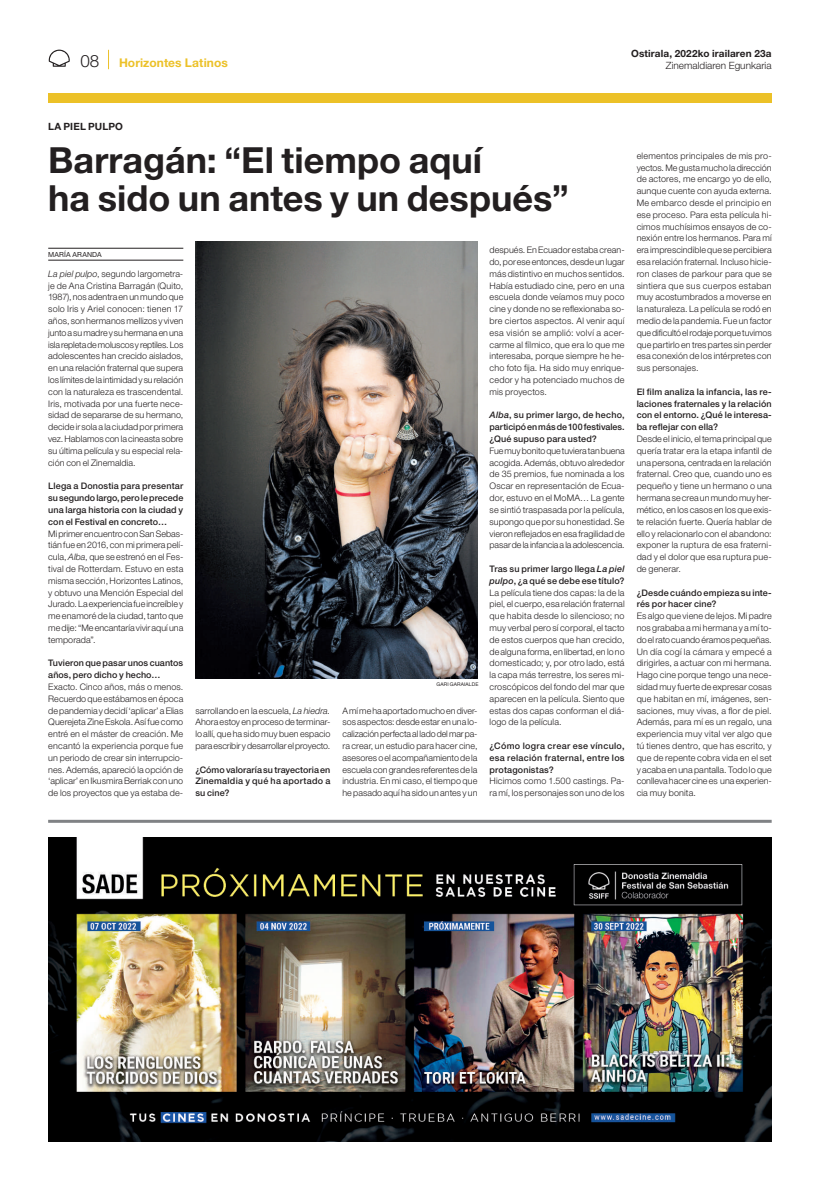
<style>
.page{position:relative;width:820px;height:1191px;background:#fff}
.page>*{position:absolute;margin:0;border:0;box-sizing:border-box;transform-origin:0 0}
.t1{font:700 36px/38px "Helvetica Neue LT Std";color:#231f20}
.t2{font:700 12px "Helvetica Neue LT Std";letter-spacing:.005em;color:#ecc128}
.t3{font:700 10px "Helvetica Neue LT Std";letter-spacing:.01em;color:#231f20}
.t4{font:300 10px "Helvetica Neue LT Std";color:#231f20}
.t5{font:300 9px/11.8px "Helvetica Neue LT Std";letter-spacing:.01em;color:#231f20;text-align:justify}
.t6{font:500 9px/11.8px "Helvetica Neue LT Std";letter-spacing:.015em;color:#231f20;text-align:justify}
.t7{font:7px "Helvetica Neue LT Std";letter-spacing:.025em;color:#231f20}
.t8{font:5px "Helvetica Neue LT Std";letter-spacing:.03em;color:#231f20}
.s1{font-weight:300;font-size:17px;color:#231f20}
.s2{font-style:italic}
.s3{font-weight:500}
.s4{font-weight:500;font-style:italic}
</style>
<div class="page">
<hr style="left:48px;top:820px;width:723px;height:3px;background:#808285">
<img style="left:48px;top:838px;width:723px;height:303px">
<div style="left:48px;top:93px;width:723px;height:10px;background:#ecc128"></div>
<svg style="left:49px;top:50px;width:21px;height:17px"></svg>
<svg style="left:108px;top:50px;width:1px;height:19px"></svg>
<hr style="left:48px;top:248px;width:135px;height:1px;background:#231f20">
<hr style="left:48px;top:260px;width:135px;height:1px;background:#231f20">
<img style="left:195px;top:241px;width:282px;height:437px">
<p class="t3" style="left:631px;top:47px;width:142px">Ostirala, 2022ko irailaren 23a</p>
<h2 class="t2" style="left:80px;top:55px;width:149px"><span class="s1">08</span> Horizontes Latinos</h2>
<p class="t4" style="left:665px;top:59px;width:107px">Zinemaldiaren Egunkaria</p>
<p class="t3" style="left:48px;top:120px;width:76px">LA PIEL PULPO</p>
<h1 class="t1" style="left:48px;top:140px;width:522px">Barragán: “El tiempo aquí<br>ha sido un antes y un después”</h1>
<p class="t7" style="left:48px;top:250px;width:55px">MARÍA ARANDA</p>
<p class="t5" style="left:48px;top:267px;width:136px"><span class="s2">La piel pulpo</span>, segundo largometra&shy;je de Ana Cristina Barragán (Quito, 1987), nos adentra en un mundo que solo Iris y Ariel conocen: tienen 17 años, son hermanos mellizos y viven junto a su madre y su hermana en una isla repleta de moluscos y reptiles. Los adolescentes han crecido aislados, en una relación fraternal que supera los límites de la intimidad y su relación con la naturaleza es trascendental.<br>Iris, motivada por una fuerte nece&shy;sidad de separarse de su hermano, decide ir sola a la ciudad por primera vez. Hablamos con la cineasta sobre su última película y su especial rela&shy;ción con el Zinemaldia.</p>
<p class="t6" style="left:48px;top:480px;width:136px">Llega a Donostia para presentar su segundo largo, pero le precede una larga historia con la ciudad y con el Festival en concreto…</p>
<p class="t5" style="left:48px;top:527px;width:136px">Mi primer encuentro con San Sebas&shy;tián fue en 2016, con mi primera pelí&shy;cula, <span class="s2">Alba</span>, que se estrenó en el Fes&shy;tival de Rotterdam. Estuvo en esta misma sección, Horizontes Latinos, y obtuvo una Mención Especial del Jurado. La experiencia fue increíble y me enamoré de la ciudad, tanto que me dije: “Me encantaría vivir aquí una temporada”.</p>
<p class="t6" style="left:48px;top:657px;width:136px">Tuvieron que pasar unos cuantos años, pero dicho y hecho…</p>
<p class="t5" style="left:48px;top:680px;width:136px">Exacto. Cinco años, más o menos.<br>Recuerdo que estábamos en época de pandemia y decidí ‘aplicar’ a Elias Querejeta Zine Eskola. Así fue como entré en el máster de creación. Me encantó la experiencia porque fue un periodo de crear sin interrupcio&shy;nes. Además, apareció la opción de ‘aplicar’ en Ikusmira Berriak con uno de los proyectos que ya estaba de-</p>
<p class="t5" style="left:195px;top:704px;width:136px">sarrollando en la escuela, <span class="s2">La hiedra.<br></span>Ahora estoy en proceso de terminar&shy;lo allí, que ha sido muy buen espacio para escribir y desarrollar el proyecto.</p>
<p class="t6" style="left:195px;top:763px;width:136px">¿Cómo valoraría su trayectoria en Zinemaldia y qué ha aportado a su cine?</p>
<p class="t8" style="left:436px;top:681px;width:44px">GARI GARAIALDE</p>
<p class="t5" style="left:342px;top:704px;width:136px">A mí me ha aportado mucho en diver&shy;sos aspectos: desde estar en una lo&shy;calización perfecta al lado del mar pa&shy;ra crear, un estudio para hacer cine, asesores o el acompañamiento de la escuela con grandes referentes de la industria. En mi caso, el tiempo que he pasado aquí ha sido un antes y un</p>
<p class="t5" style="left:489px;top:244px;width:136px">después. En Ecuador estaba crean&shy;do, por ese entonces, desde un lugar más distintivo en muchos sentidos.<br>Había estudiado cine, pero en una escuela donde veíamos muy poco cine y donde no se reflexionaba so&shy;bre ciertos aspectos. Al venir aquí esa visión se amplió: volví a acer&shy;carme al fílmico, que era lo que me interesaba, porque siempre he he&shy;cho foto fija. Ha sido muy enrique&shy;cedor y ha potenciado muchos de mis proyectos.</p>
<p class="t6" style="left:489px;top:409px;width:136px"><span class="s2">Alba</span>, su primer largo, de hecho, participó en más de 100 festivales. ¿Qué supuso para usted?</p>
<p class="t5" style="left:489px;top:444px;width:136px">Fue muy bonito que tuviera tan buena acogida. Además, obtuvo alrededor de 35 premios, fue nominada a los Oscar en representación de Ecua&shy;dor, estuvo en el MoMA… La gente se sintió traspasada por la película, supongo que por su honestidad. Se vieron reflejados en esa fragilidad de pasar de la infancia a la adolescencia.</p>
<p class="t5" style="left:489px;top:562px;width:136px"><span class="s3">Tras su primer largo llega</span> <span class="s4">La piel pulpo</span><span class="s3">, ¿a qué se debe ese título?<br></span>La película tiene dos capas: la de la piel, el cuerpo, esa relación fraternal que habita desde lo silencioso; no muy verbal pero sí corporal, el tacto de estos cuerpos que han crecido, de alguna forma, en libertad, en lo no domesticado; y, por otro lado, está la capa más terrestre, los seres mi&shy;croscópicos del fondo del mar que aparecen en la película. Siento que estas dos capas conforman el diá&shy;logo de la película.</p>
<p class="t6" style="left:489px;top:740px;width:136px">¿Cómo logra crear ese vínculo, esa relación fraternal, entre los protagonistas?</p>
<p class="t5" style="left:489px;top:775px;width:136px">Hicimos como 1.500 castings. Pa&shy;ra mí, los personajes son uno de los</p>
<p class="t5" style="left:636px;top:149px;width:136px">elementos principales de mis pro&shy;yectos. Me gusta mucho la dirección de actores, me encargo yo de ello, aunque cuente con ayuda externa.<br>Me embarco desde el principio en ese proceso. Para esta película hi&shy;cimos muchísimos ensayos de co&shy;nexión entre los hermanos. Para mí era imprescindible que se percibiera esa relación fraternal. Incluso hicie&shy;ron clases de parkour para que se sintiera que sus cuerpos estaban muy acostumbrados a moverse en la naturaleza. La película se rodó en medio de la pandemia. Fue un factor que dificultó el rodaje porque tuvimos que partirlo en tres partes sin perder esa conexión de los intérpretes con sus personajes.</p>
<p class="t6" style="left:636px;top:386px;width:136px">El film analiza la infancia, las re&shy;laciones fraternales y la relación con el entorno. ¿Qué le interesa&shy;ba reflejar con ella?</p>
<p class="t5" style="left:636px;top:433px;width:136px">Desde el inicio, el tema principal que quería tratar era la etapa infantil de una persona, centrada en la relación fraternal. Creo que, cuando uno es pequeño y tiene un hermano o una hermana se crea un mundo muy her&shy;mético, en los casos en los que exis&shy;te relación fuerte. Quería hablar de ello y relacionarlo con el abandono: exponer la ruptura de esa fraterni&shy;dad y el dolor que esa ruptura pue&shy;de generar.</p>
<p class="t6" style="left:636px;top:586px;width:136px">¿Desde cuándo empieza su inte&shy;rés por hacer cine?</p>
<p class="t5" style="left:636px;top:610px;width:136px">Es algo que viene de lejos. Mi padre nos grababa a mi hermana y a mí to&shy;do el rato cuando éramos pequeñas.<br>Un día cogí la cámara y empecé a dirigirles, a actuar con mi hermana.<br>Hago cine porque tengo una nece&shy;sidad muy fuerte de expresar cosas que habitan en mí, imágenes, sen&shy;saciones, muy vivas, a flor de piel.<br>Además, para mí es un regalo, una experiencia muy vital ver algo que tú tienes dentro, que has escrito, y que de repente cobra vida en el set y acaba en una pantalla. Todo lo que conlleva hacer cine es una experien&shy;cia muy bonita.</p>
</div>
